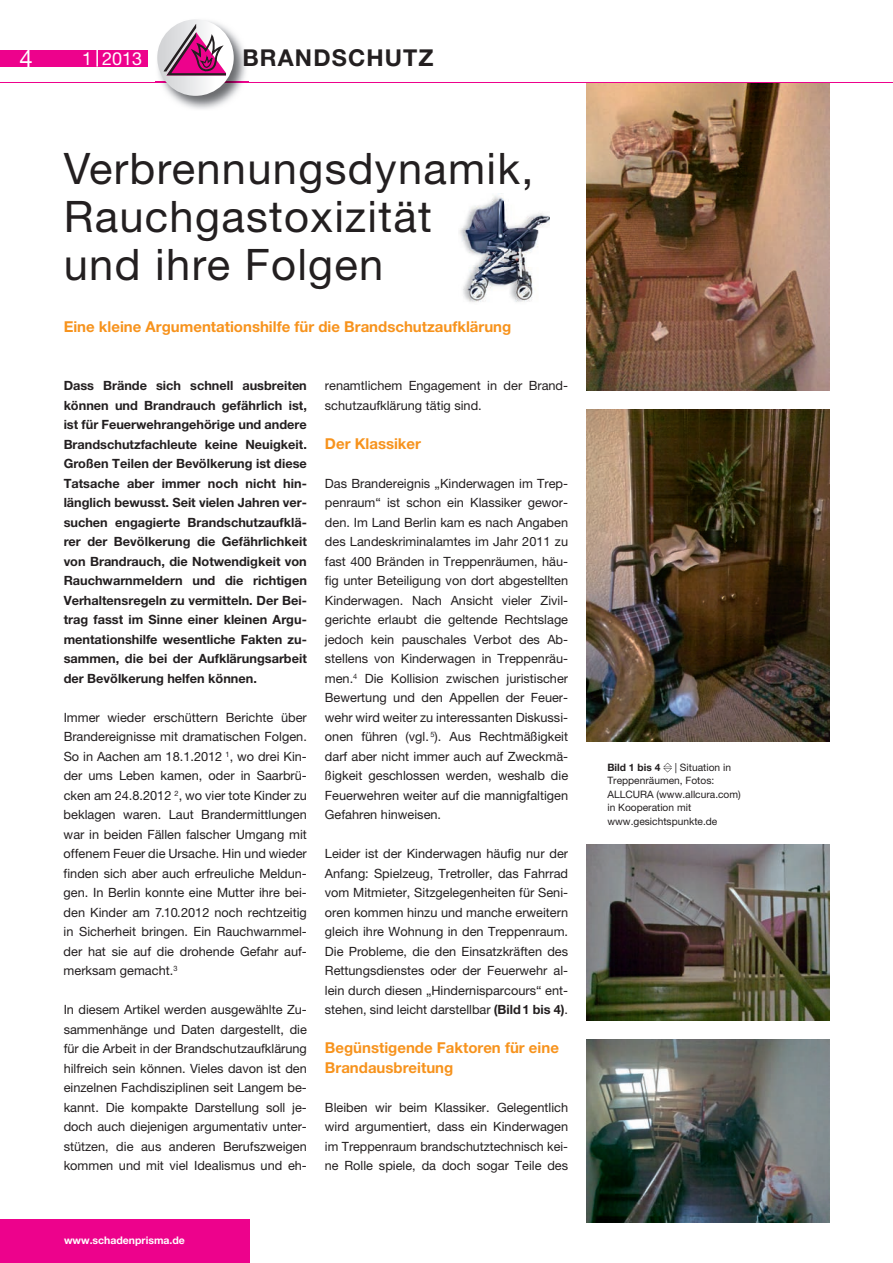
<style>
.page{position:relative;width:893px;height:1263px;background:#fff}
.page>*{position:absolute;margin:0;border:0;box-sizing:border-box;transform-origin:0 0}
.t1{font:43.5px/48px "Helvetica Neue";letter-spacing:.03em;color:#231f20}
.t2{font:24px "Helvetica Neue";color:#fff}
.t3{font:700 23.25px "Helvetica Neue";letter-spacing:.05em;color:#231f20}
.t4{font:18px "Helvetica Neue";color:#fff}
.t5{font:700 15px/19.5px "Helvetica Neue";color:#f7931d}
.t6{font:12.75px/19.5px "Helvetica Neue";color:#231f20;text-align:justify}
.t7{font:700 12.75px/19.5px "Helvetica Neue";color:#231f20;text-align:justify}
.t8{font:700 10.5px "Helvetica Neue";color:#fff}
.t9{font:10.2px/13.5px "Helvetica Neue";color:#231f20}
.t10{font:700 10.2px "Helvetica Neue";color:#231f20}
.s1{font-weight:700}
</style>
<div class="page">
<img style="left:459px;top:196px;width:90px;height:106px">
<img style="left:586px;top:83px;width:243px;height:307px">
<img style="left:586px;top:410px;width:243px;height:331px">
<div style="left:0;top:1219px;width:249px;height:44px;background:#ed028c"></div>
<hr style="left:0;top:82px;width:892px;height:1px;background:#ed028c">
<div style="left:0;top:50px;width:148px;height:17px;background:#ed028c"></div>
<svg style="left:96px;top:50px;width:2px;height:17px"></svg>
<img style="left:156px;top:20px;width:92px;height:89px">
<img style="left:156px;top:82px;width:92px;height:1px">
<img style="left:244px;top:49px;width:4px;height:18px">
<svg style="left:157px;top:19px;width:77px;height:77px"></svg>
<svg style="left:163px;top:24px;width:63px;height:52px"></svg>
<img style="left:586px;top:845px;width:243px;height:175px">
<img style="left:586px;top:1040px;width:243px;height:182px">
<svg style="left:663px;top:763px;width:9px;height:9px"></svg>
<h2 class="t2" style="left:19px;top:50px;width:15px">4</h2>
<h3 class="t4" style="left:82px;top:52px;width:62px">1 2013</h3>
<h3 class="t3" style="left:242px;top:50px;width:193px">BRANDSCHUTZ</h3>
<h1 class="t1" style="left:64px;top:149px;width:471px">Verbrennungsdynamik,<br>Rauchgastoxizität<br>und ihre Folgen</h1>
<p class="t5" style="left:64px;top:318px;width:449px">Eine kleine Argumentationshilfe für die Brandschutzaufklärung</p>
<p class="t7" style="left:64px;top:377px;width:245px">Dass Brände sich schnell ausbreiten können und Brandrauch gefährlich ist, ist für Feuerwehrangehörige und andere Brandschutzfachleute keine Neuigkeit.<br>Großen Teilen der Bevölkerung ist diese Tatsache aber immer noch nicht hin&shy;länglich bewusst. Seit vielen Jahren ver&shy;suchen engagierte Brandschutzaufklä&shy;rer der Bevölkerung die Gefährlichkeit von Brandrauch, die Notwendigkeit von Rauchwarnmeldern und die richtigen Verhaltensregeln zu vermitteln. Der Bei&shy;trag fasst im Sinne einer kleinen Argu&shy;mentationshilfe wesentliche Fakten zu&shy;sammen, die bei der Aufklärungsarbeit der Bevölkerung helfen können.</p>
<p class="t6" style="left:64px;top:709px;width:245px">Immer wieder erschüttern Berichte über Brandereignisse mit dramatischen Folgen.<br>So in Aachen am 18.1.2012 <sup>1</sup>, wo drei Kin&shy;der ums Leben kamen, oder in Saarbrü&shy;cken am 24.8.2012 <sup>2</sup>, wo vier tote Kinder zu beklagen waren. Laut Brandermittlungen war in beiden Fällen falscher Umgang mit offenem Feuer die Ursache. Hin und wieder finden sich aber auch erfreuliche Meldun&shy;gen. In Berlin konnte eine Mutter ihre bei&shy;den Kinder am 7.10.2012 noch rechtzeitig in Sicherheit bringen. Ein Rauchwarnmel&shy;der hat sie auf die drohende Gefahr auf&shy;merksam gemacht.<sup>3</sup></p>
<p class="t6" style="left:64px;top:1001px;width:245px">In diesem Artikel werden ausgewählte Zu&shy;sammenhänge und Daten dargestellt, die für die Arbeit in der Brandschutzaufklärung hilfreich sein können. Vieles davon ist den einzelnen Fachdisziplinen seit Langem be&shy;kannt. Die kompakte Darstellung soll je&shy;doch auch diejenigen argumentativ unter&shy;stützen, die aus anderen Berufszweigen kommen und mit viel Idealismus und eh-</p>
<p class="t6" style="left:325px;top:377px;width:245px">renamtlichem Engagement in der Brand&shy;schutzaufklärung tätig sind.</p>
<p class="t5" style="left:325px;top:435px;width:98px">Der Klassiker</p>
<p class="t6" style="left:325px;top:475px;width:245px">Das Brandereignis „Kinderwagen im Trep&shy;penraum“ ist schon ein Klassiker gewor&shy;den. Im Land Berlin kam es nach Angaben des Landeskriminalamtes im Jahr 2011 zu fast 400 Bränden in Treppenräumen, häu&shy;fig unter Beteiligung von dort abgestellten Kinderwagen. Nach Ansicht vieler Zivil&shy;gerichte erlaubt die geltende Rechtslage jedoch kein pauschales Verbot des Ab&shy;stellens von Kinderwagen in Treppenräu&shy;men.<sup>4</sup> Die Kollision zwischen juristischer Bewertung und den Appellen der Feuer&shy;wehr wird weiter zu interessanten Diskussi&shy;onen führen (vgl. <sup>5</sup>). Aus Rechtmäßigkeit darf aber nicht immer auch auf Zweckmä&shy;ßigkeit geschlossen werden, weshalb die Feuerwehren weiter auf die mannigfaltigen Gefahren hinweisen.</p>
<p class="t6" style="left:325px;top:845px;width:245px">Leider ist der Kinderwagen häufig nur der Anfang: Spielzeug, Tretroller, das Fahrrad vom Mitmieter, Sitzgelegenheiten für Seni&shy;oren kommen hinzu und manche erweitern gleich ihre Wohnung in den Treppenraum.<br>Die Probleme, die den Einsatzkräften des Rettungsdienstes oder der Feuerwehr al&shy;lein durch diesen „Hindernisparcours“ ent&shy;stehen, sind leicht darstellbar <span class="s1">(Bild 1 bis 4)</span>.</p>
<p class="t5" style="left:325px;top:1039px;width:235px">Begünstigende Faktoren für eine<br>Brandausbreitung</p>
<p class="t6" style="left:325px;top:1099px;width:245px">Bleiben wir beim Klassiker. Gelegentlich wird argumentiert, dass ein Kinderwagen im Treppenraum brandschutztechnisch kei&shy;ne Rolle spiele, da doch sogar Teile des</p>
<p class="t8" style="left:64px;top:1236px;width:122px">www.schadenprisma.de</p>
<p class="t9" style="left:607px;top:762px;width:135px;text-indent:67px">| Situation in<br>Treppenräumen, Fotos:<br>ALLCURA (www.allcura.com) in Kooperation mit www.gesichtspunkte.de</p>
<p class="t10" style="left:607px;top:764px;width:54px">Bild 1 bis 4</p>
</div>
